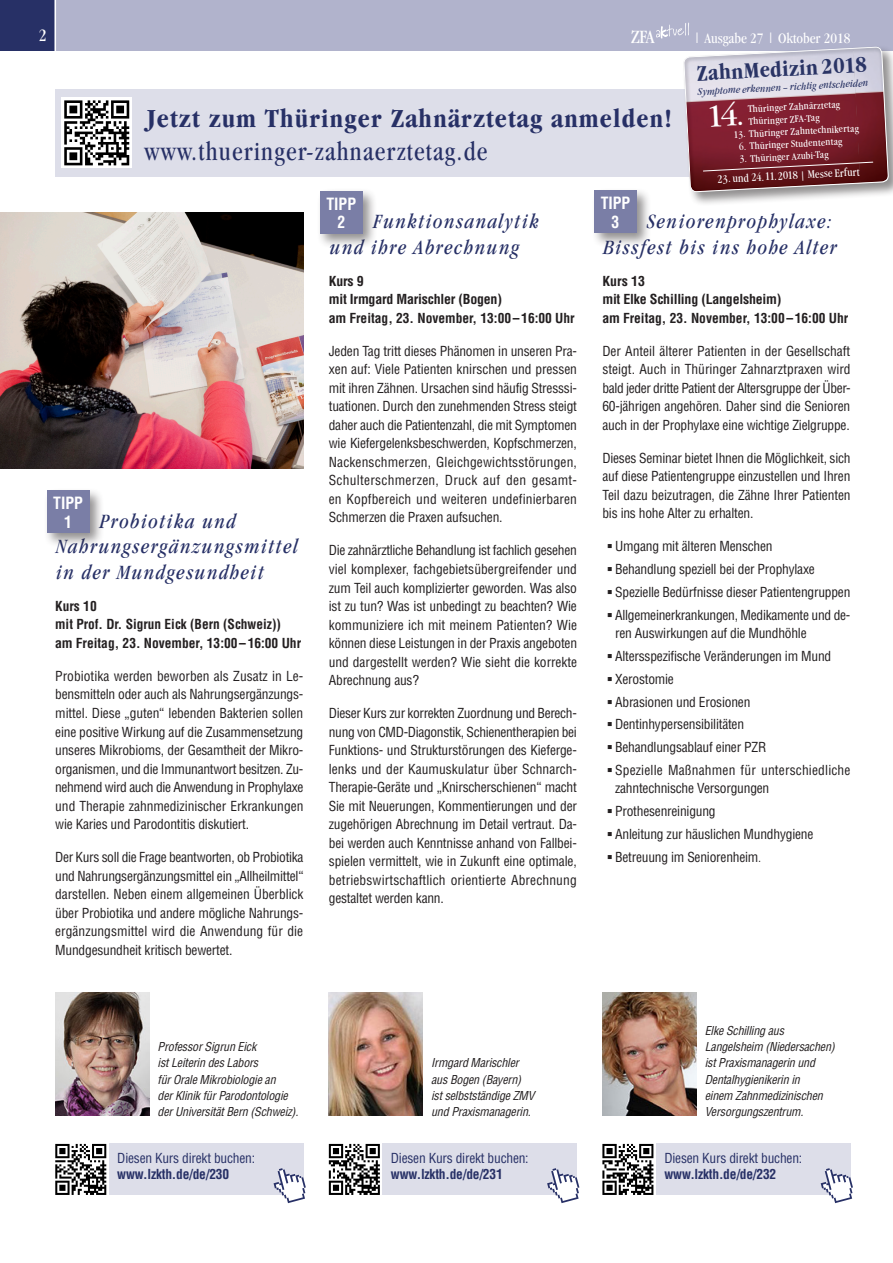
<style>
.page{position:relative;width:893px;height:1263px;background:#fff}
.page>*{position:absolute;margin:0;border:0;box-sizing:border-box;transform-origin:0 0}
.t1{font:700 condensed 27px "Garamond";letter-spacing:.045em;color:#273066}
.t2{font:condensed 27px "Garamond";letter-spacing:.045em;color:#273066}
.t3{font:700 condensed 21.75px "Garamond Itc T";color:#2a3465}
.Überschrift_2{font:italic condensed 21px/25.5px "Garamond";letter-spacing:.075em;color:#273066}
.t4{font:condensed 19.5px "Garamond";color:#fff}
.t5{font:condensed 18px "Garamond";color:#fff}
.t6{font:700 condensed 16.5px/18.5px "Helvetica";color:#fff;text-align:center;scale:.95 1}
.t7{font:condensed 15px "Garamond";color:#fff}
.Grundtext{font:condensed 13.5px/18.5px "Helvetica";letter-spacing:-.015em;color:#231f20;text-align:justify}
.Grundtext_fett{font:700 condensed 13.5px/18.5px "Helvetica";color:#231f20}
.Grundtext_lila_im_QR{font:condensed 13.5px "Helvetica";letter-spacing:-.015em;color:#273066}
.Grundtext-2{font:condensed 13.5px/18.5px "Helvetica";letter-spacing:.01em;color:#231f20}
.Grundtext_fett_lila{font:700 condensed 13.5px "Helvetica";letter-spacing:-.015em;color:#273066}
.Autoreninfo{font:italic condensed 12px/16.2px "Helvetica";letter-spacing:-.015em;color:#231f20}
.t8{font:condensed 11.25px "Garamond Itc T";color:#fff}
.t9{font:italic condensed 10.05px "Garamond Itc T";color:#2a3465}
.t10{font:condensed 9.9px/12.3px "Garamond Itc T";color:#fff}
.s1{font-weight:300}
</style>
<div class="page">
<div style="left:55px;top:0;width:838px;height:51px;background:#b1b3cc"></div>
<div style="left:0;top:0;width:55px;height:51px;background:#273066"></div>
<hr style="left:54px;top:0;width:2px;height:52px;background:#fff">
<img style="left:0;top:213px;width:303px;height:256px">
<div style="left:55px;top:89px;width:795px;height:87px;background:#dddee9"></div>
<div style="left:62px;top:98px;width:70px;height:70px;background:linear-gradient(to right,#fff,#fff)"></div>
<svg style="left:64px;top:100px;width:65px;height:65px;background:#7e7e7e"></svg>
<div style="left:44px;top:488px;width:60px;height:60px;background:#231f20;opacity:.5"></div>
<div style="left:47px;top:491px;width:42px;height:42px;background:#7a7ea6"></div>
<div style="left:317px;top:188px;width:60px;height:60px;background:#231f20;opacity:.5"></div>
<div style="left:320px;top:191px;width:42px;height:42px;background:#7a7ea6"></div>
<div style="left:591px;top:187px;width:61px;height:61px;background:#231f20;opacity:.5"></div>
<div style="left:594px;top:190px;width:43px;height:43px;background:#7a7ea6"></div>
<div style="left:382px;top:1144px;width:195px;height:51px;background:#dddee9"></div>
<svg style="left:547px;top:1168px;width:32px;height:35px"></svg>
<svg style="left:329px;top:1144px;width:51px;height:51px"></svg>
<div style="left:656px;top:1144px;width:194px;height:51px;background:#dddee9"></div>
<svg style="left:821px;top:1168px;width:32px;height:35px"></svg>
<svg style="left:602px;top:1144px;width:51px;height:51px"></svg>
<img style="left:602px;top:992px;width:94px;height:124px">
<img style="left:329px;top:992px;width:94px;height:124px">
<div style="left:109px;top:1144px;width:194px;height:51px;background:#dddee9"></div>
<svg style="left:274px;top:1168px;width:32px;height:35px"></svg>
<svg style="left:55px;top:1144px;width:51px;height:51px"></svg>
<img style="left:55px;top:992px;width:94px;height:124px">
<div style="left:681px;top:45px;width:212px;height:161px;background:#231f20;opacity:.5"></div>
<svg style="left:655px;top:22px;width:233px;height:171px"></svg>
<p class="t5" style="left:39px;top:26px;width:9px">2</p>
<p class="t4" style="left:631px;top:26px;width:25px">ZFA</p>
<p class="t7" style="left:695px;top:30px;width:156px">| Ausgabe 27 | Oktober 2018</p>
<p class="t1" style="left:147px;top:103px;width:527px">Jetzt zum Thüringer Zahnärztetag anmelden!</p>
<p class="t2" style="left:145px;top:136px;width:344px">www.thueringer-zahnaerztetag.de</p>
<p class="t3" style="left:696px;top:61px;width:172px;rotate:-3deg">ZahnMedizin 2018</p>
<p class="t9" style="left:697px;top:86px;width:172px;rotate:-3deg">Symptome erkennen – richtig entscheiden</p>
<p class="t10" style="left:747px;top:103px;width:94px;rotate:-3deg">Thüringer Zahnärztetag<br>Thüringer ZFA-Tag</p>
<p class="t10" style="left:733px;top:128px;width:127px;rotate:-3deg">13. Thüringer Zahntechnikertag</p>
<p class="t10" style="left:739px;top:141px;width:105px;rotate:-3deg">6. Thüringer Studententag</p>
<p class="t10" style="left:739px;top:153px;width:91px;rotate:-3deg">3. Thüringer Azubi-Tag</p>
<p class="t8" style="left:717px;top:173px;width:144px;rotate:-3deg">23. und 24.11.2018 | Messe Erfurt</p>
<p class="t6" style="left:53px;top:494px;width:33px">TIPP<br>1</p>
<p class="Überschrift_2" style="left:56px;top:508px;width:243px;text-indent:44px">Probiotika und<br>Nahrungsergänzungsmittel in der Mundgesundheit</p>
<p class="Grundtext_fett" style="left:55px;top:597px;width:247px">Kurs 10<br>mit Prof. Dr. Sigrun Eick (Bern (Schweiz)) am Freitag, 23. November, 13:00–16:00 Uhr</p>
<p class="Grundtext" style="left:55px;top:667px;width:250px">Probiotika werden beworben als Zusatz in Le&shy;bensmitteln oder auch als Nahrungsergänzungs&shy;mittel. Diese „guten“ lebenden Bakterien sollen eine positive Wirkung auf die Zusammensetzung unseres Mikrobioms, der Gesamtheit der Mikro&shy;organismen, und die Immunantwort besitzen. Zu&shy;nehmend wird auch die Anwendung in Prophylaxe und Therapie zahnmedizinischer Erkrankungen wie Karies und Parodontitis diskutiert.</p>
<p class="Grundtext" style="left:55px;top:848px;width:250px">Der Kurs soll die Frage beantworten, ob Probiotika und Nahrungsergänzungsmittel ein „Allheilmittel“ darstellen. Neben einem allgemeinen Überblick über Probiotika und andere mögliche Nahrungs&shy;ergänzungsmittel wird die Anwendung für die Mundgesundheit kritisch bewertet.</p>
<p class="t6" style="left:326px;top:194px;width:33px">TIPP<br>2</p>
<p class="t6" style="left:601px;top:194px;width:33px">TIPP<br>3</p>
<p class="Überschrift_2" style="left:330px;top:209px;width:210px;text-indent:44px">Funktionsanalytik und ihre Abrechnung</p>
<p class="Überschrift_2" style="left:603px;top:209px;width:235px;text-align:right">Seniorenprophylaxe:<br>Bissfest bis ins hohe Alter</p>
<p class="Grundtext_fett" style="left:329px;top:271px;width:247px">Kurs 9<br>mit Irmgard Marischler (Bogen)<br>am Freitag, 23. November, 13:00–16:00 Uhr</p>
<p class="Grundtext" style="left:329px;top:341px;width:250px">Jeden Tag tritt dieses Phänomen in unseren Pra&shy;xen auf: Viele Patienten knirschen und pressen mit ihren Zähnen. Ursachen sind häufig Stresssi&shy;tuationen. Durch den zunehmenden Stress steigt daher auch die Patientenzahl, die mit Symptomen wie Kiefergelenksbeschwerden, Kopfschmerzen, Nackenschmerzen, Gleichgewichtsstörungen, Schulterschmerzen, Druck auf den gesamt&shy;en Kopfbereich und weiteren undefinierbaren Schmerzen die Praxen aufsuchen.</p>
<p class="Grundtext" style="left:329px;top:541px;width:250px">Die zahnärztliche Behandlung ist fachlich gesehen viel komplexer, fachgebietsübergreifender und zum Teil auch komplizierter geworden. Was also ist zu tun? Was ist unbedingt zu beachten? Wie kommuniziere ich mit meinem Patienten? Wie können diese Leistungen in der Praxis angeboten und dargestellt werden? Wie sieht die korrekte Abrechnung aus?</p>
<p class="Grundtext" style="left:329px;top:704px;width:250px">Dieser Kurs zur korrekten Zuordnung und Berech&shy;nung von CMD-Diagonstik, Schienentherapien bei Funktions- und Strukturstörungen des Kieferge&shy;lenks und der Kaumuskulatur über Schnarch-Therapie-Geräte und „Knirscherschienen“ macht Sie mit Neuerungen, Kommentierungen und der zugehörigen Abrechnung im Detail vertraut. Da&shy;bei werden auch Kenntnisse anhand von Fallbei&shy;spielen vermittelt, wie in Zukunft eine optimale, betriebswirtschaftlich orientierte Abrechnung gestaltet werden kann.</p>
<p class="Grundtext_fett" style="left:602px;top:271px;width:247px">Kurs 13<br>mit Elke Schilling (Langelsheim)<br>am Freitag, 23. November, 13:00–16:00 Uhr</p>
<p class="Grundtext" style="left:602px;top:341px;width:250px">Der Anteil älterer Patienten in der Gesellschaft steigt. Auch in Thüringer Zahnarztpraxen wird bald jeder dritte Patient der Altersgruppe der Über-60-jährigen angehören. Daher sind die Senioren auch in der Prophylaxe eine wichtige Zielgruppe.</p>
<p class="Grundtext" style="left:602px;top:448px;width:250px">Dieses Seminar bietet Ihnen die Möglichkeit, sich auf diese Patientengruppe einzustellen und Ihren Teil dazu beizutragen, die Zähne Ihrer Patienten bis ins hohe Alter zu erhalten.</p>
<p class="Grundtext" style="left:615px;top:537px;width:159px">Umgang mit älteren Menschen</p>
<p class="Grundtext" style="left:615px;top:560px;width:201px">Behandlung speziell bei der Prophylaxe</p>
<p class="Grundtext" style="left:615px;top:583px;width:237px">Spezielle Bedürfnisse dieser Patientengruppen</p>
<p class="Grundtext" style="left:615px;top:605px;width:237px">Allgemeinerkrankungen, Medikamente und de&shy;ren Auswirkungen auf die Mundhöhle</p>
<p class="Grundtext" style="left:615px;top:647px;width:218px">Altersspezifische Veränderungen im Mund</p>
<p class="Grundtext" style="left:615px;top:669px;width:60px">Xerostomie</p>
<p class="Grundtext" style="left:615px;top:692px;width:137px">Abrasionen und Erosionen</p>
<p class="Grundtext" style="left:615px;top:715px;width:131px">Dentinhypersensibilitäten</p>
<p class="Grundtext" style="left:615px;top:738px;width:153px">Behandlungsablauf einer PZR</p>
<p class="Grundtext-2" style="left:615px;top:761px;width:237px">Spezielle Maßnahmen für unterschiedliche zahntechnische Versorgungen</p>
<p class="Grundtext" style="left:615px;top:802px;width:102px">Prothesenreinigung</p>
<p class="Grundtext" style="left:615px;top:825px;width:200px">Anleitung zur häuslichen Mundhygiene</p>
<p class="Grundtext" style="left:615px;top:848px;width:148px">Betreuung im Seniorenheim<span class="s1">.</span></p>
<p class="Autoreninfo" style="left:158px;top:1039px;width:142px">Professor Sigrun Eick<br>ist Leiterin des Labors<br>für Orale Mikrobiologie an<br>der Klinik für Parodontologie der Universität Bern (Schweiz).</p>
<p class="Grundtext_lila_im_QR" style="left:117px;top:1150px;width:139px">Diesen Kurs direkt buchen:</p>
<p class="Grundtext_fett_lila" style="left:117px;top:1166px;width:113px">www.lzkth.de/de/230</p>
<p class="Autoreninfo" style="left:431px;top:1055px;width:105px">Irmgard Marischler aus Bogen (Bayern) ist selbstständige ZMV und Praxismanagerin.</p>
<p class="Grundtext_lila_im_QR" style="left:391px;top:1150px;width:139px">Diesen Kurs direkt buchen:</p>
<p class="Grundtext_fett_lila" style="left:391px;top:1166px;width:113px">www.lzkth.de/de/231</p>
<p class="Autoreninfo" style="left:705px;top:1023px;width:132px">Elke Schilling aus<br>Langelsheim (Niedersachen) ist Praxismanagerin und<br>Dentalhygienikerin in<br>einem Zahnmedizinischen<br>Versorgungszentrum.</p>
<p class="Grundtext_lila_im_QR" style="left:664px;top:1150px;width:139px">Diesen Kurs direkt buchen:</p>
<p class="Grundtext_fett_lila" style="left:664px;top:1166px;width:113px">www.lzkth.de/de/232</p>
</div>
